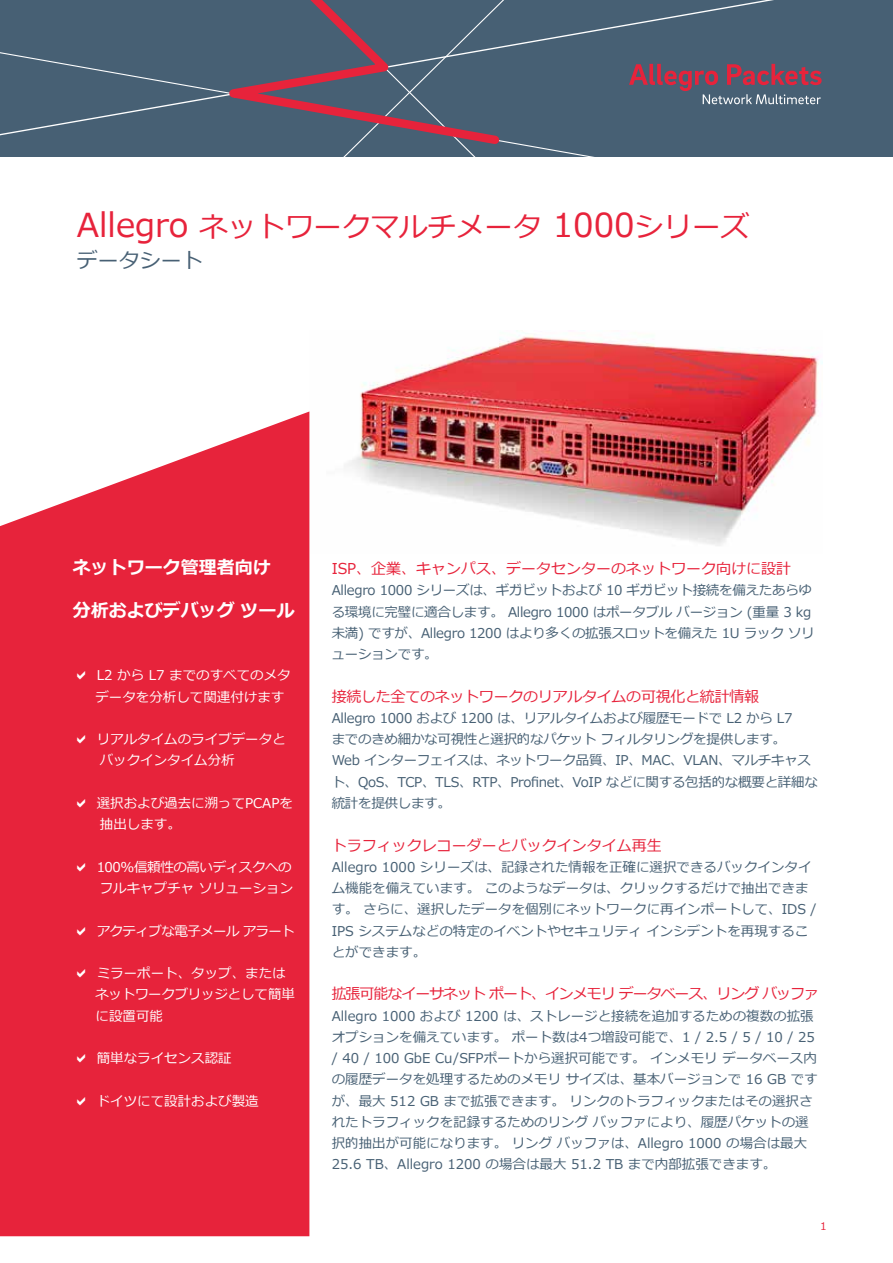
<style>
.page{position:relative;width:893px;height:1263px;background:#fff}
.page>*{position:absolute;margin:0;border:0;box-sizing:border-box;transform-origin:0 0}
.t1{font:28.5px "Meiryo";color:#e7233b}
.t2{font:21px "Meiryo";color:#476074}
.t3{font:700 18px "Meiryo";color:#fff}
.t4{font:15px "Meiryo";color:#e7233b}
.t5{font:15px "Meiryo";letter-spacing:-.07em;color:#e7233b}
.t6{font:15px "Meiryo";letter-spacing:-.02em;color:#e7233b}
.t7{font:13.5px/21.3px "Meiryo";color:#476074}
.t8{font:13.5px/21.3px "Meiryo";letter-spacing:-.02em;color:#476074}
.t9{font:13.5px/21.3px "Meiryo";color:#fff}
.t10{font:13.5px/21.3px "Meiryo";letter-spacing:-.03em;color:#fff;text-align:right}
.t11{font:13.5px "Meiryo";letter-spacing:-.04em;color:#fff}
.t12{font:10.65px "Meiryo";color:#e7233b}
.s1{font-size:33px}
.s2{font-size:28.65px}
</style>
<div class="page">
<img style="left:309px;top:333px;width:514px;height:220px">
<div style="left:597px;top:0;width:296px;height:157px;background:#476074"></div>
<div style="left:0;top:0;width:597px;height:157px;background:#476074"></div>
<svg style="left:185px;top:0;width:320px;height:150px;background:#575c70"></svg>
<svg style="left:629px;top:64px;width:193px;height:40px;background:#70596d"></svg>
<svg style="left:0;top:411px;width:309px;height:825px;background:#e83248"></svg>
<svg style="left:77px;top:671px;width:8px;height:9px"></svg>
<svg style="left:77px;top:735px;width:8px;height:9px"></svg>
<svg style="left:77px;top:799px;width:8px;height:8px"></svg>
<svg style="left:77px;top:863px;width:8px;height:8px"></svg>
<svg style="left:77px;top:926px;width:8px;height:9px"></svg>
<svg style="left:77px;top:969px;width:8px;height:8px"></svg>
<svg style="left:77px;top:1054px;width:8px;height:8px"></svg>
<svg style="left:77px;top:1096px;width:8px;height:9px"></svg>
<h1 class="t1" style="left:77px;top:207px;width:674px"><span class="s1">Allegro</span> ネットワークマルチメータ <span class="s1">1000</span><span class="s2">シリーズ</span></h1>
<h2 class="t2" style="left:77px;top:246px;width:127px">データシート</h2>
<h3 class="t3" style="left:73px;top:555px;width:199px">ネットワーク管理者向け</h3>
<h3 class="t3" style="left:73px;top:597px;width:223px">分析およびデバッグ ツール</h3>
<p class="t9" style="left:73px;top:665px;width:220px;text-indent:24px">L2 から L7 までのすべてのメタ　 データを分析して関連付けます</p>
<p class="t9" style="left:73px;top:729px;width:215px;text-indent:24px">リアルタイムのライブデータと　　バックインタイム分析</p>
<p class="t9" style="left:73px;top:793px;width:222px;text-indent:24px">選択および過去に溯ってPCAPを　 抽出します。</p>
<p class="t10" style="left:73px;top:857px;width:222px">100%信頼性の高いディスクへの<br>　　フルキャプチャ ソリューション</p>
<p class="t11" style="left:97px;top:921px;width:200px">アクティブな電子メール アラート</p>
<p class="t9" style="left:95px;top:963px;width:201px">ミラーポート、タップ、またはネットワークブリッジとして簡単に設置可能</p>
<p class="t9" style="left:97px;top:1048px;width:136px">簡単なライセンス認証</p>
<p class="t9" style="left:97px;top:1091px;width:163px">ドイツにて設計および製造</p>
<p class="t4" style="left:332px;top:558px;width:461px">ISP、企業、キャンパス、データセンターのネットワーク向けに設計</p>
<p class="t8" style="left:332px;top:580px;width:484px">Allegro 1000 シリーズは、ギガビットおよび 10 ギガビット接続を備えたあらゆる環境に完璧に適合します。 Allegro 1000 はポータブル バージョン (重量 3 kg未満) ですが、Allegro 1200 はより多くの拡張スロットを備えた 1U ラック ソリューションです。</p>
<p class="t6" style="left:332px;top:686px;width:429px">接続した全てのネットワークのリアルタイムの可視化と統計情報</p>
<p class="t8" style="left:332px;top:708px;width:488px">Allegro 1000 および 1200 は、リアルタイムおよび履歴モードで L2 から L7<br>までのきめ細かな可視性と選択的なパケット フィルタリングを提供します。<br>Web インターフェイスは、ネットワーク品質、IP、MAC、VLAN、マルチキャスト、QoS、TCP、TLS、RTP、Profinet、VoIP などに関する包括的な概要と詳細な統計を提供します。</p>
<p class="t4" style="left:332px;top:834px;width:332px">トラフィックレコーダーとバックインタイム再生</p>
<p class="t7" style="left:332px;top:857px;width:486px">Allegro 1000 シリーズは、記録された情報を正確に選択できるバックインタイム機能を備えています。 このようなデータは、クリックするだけで抽出できます。 さらに、選択したデータを個別にネットワークに再インポートして、IDS / IPS システムなどの特定のイベントやセキュリティ インシデントを再現することができます。</p>
<p class="t5" style="left:332px;top:983px;width:489px">拡張可能なイーサネット ポート、インメモリ データベース、リング バッファ</p>
<p class="t7" style="left:332px;top:1006px;width:488px">Allegro 1000 および 1200 は、ストレージと接続を追加するための複数の拡張オプションを備えています。 ポート数は4つ増設可能で、1 / 2.5 / 5 / 10 / 25 / 40 / 100 GbE Cu/SFPポートから選択可能です。 インメモリ データベース内の履歴データを処理するためのメモリ サイズは、基本バージョンで 16 GB ですが、最大 512 GB まで拡張できます。 リンクのトラフィックまたはその選択されたトラフィックを記録するためのリング バッファにより、履歴パケットの選択的抽出が可能になります。 リング バッファは、Allegro 1000 の場合は最大25.6 TB、Allegro 1200 の場合は最大 51.2 TB まで内部拡張できます。</p>
<p class="t12" style="left:820px;top:1218px;width:8px">1</p>
</div>
